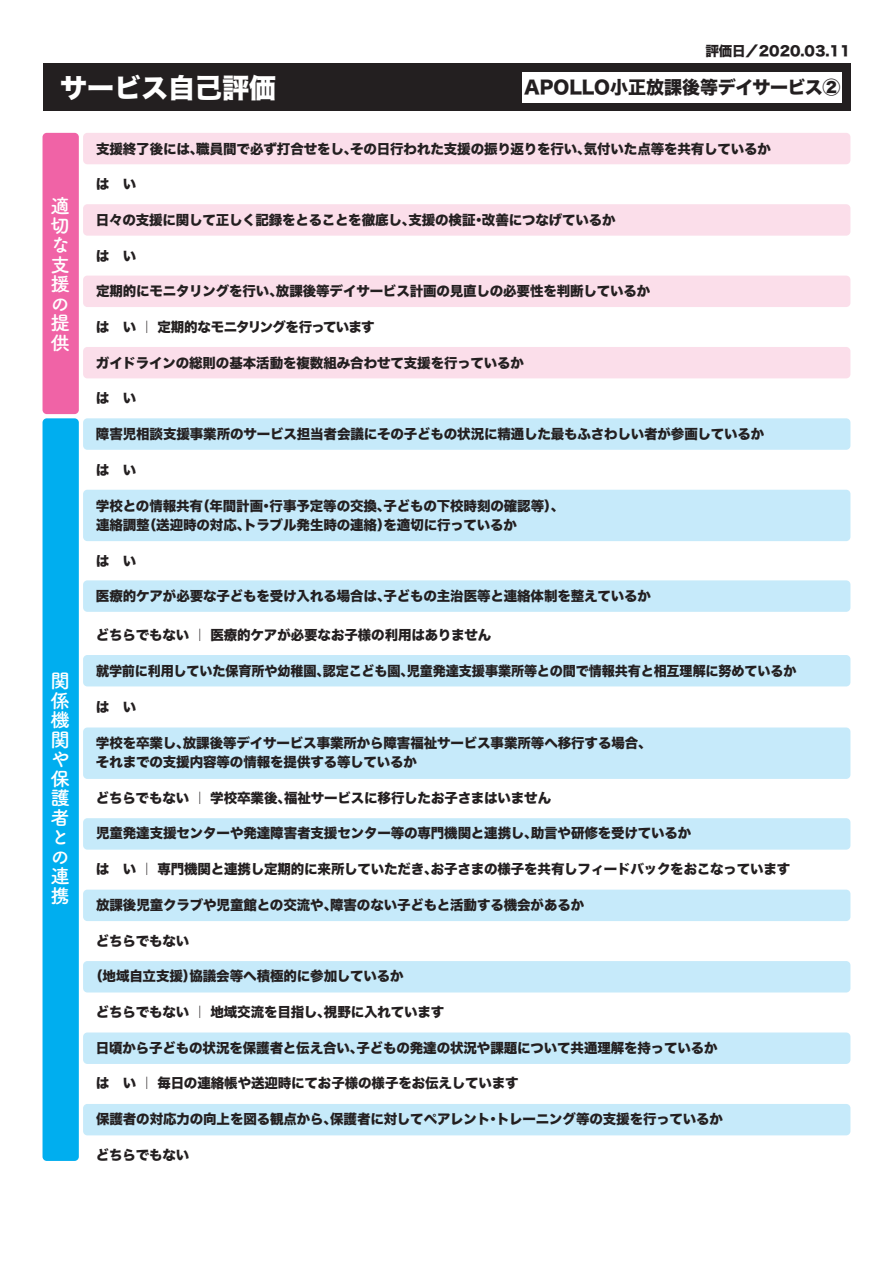
<style>
.page{position:relative;width:893px;height:1263px;background:#fff}
.page>*{position:absolute;margin:0;border:0;box-sizing:border-box;transform-origin:0 0}
.t1{font:27px "Hira Kaku Std N W8";color:#fff}
.t2{font:700 19.5px/19.5px "Tsuku A Rd Gothic";color:#fff;text-align:justify}
.t3{font:18px "Hira Kaku Std N W8";color:#231f20}
.t4{font:13.5px/19.5px "Hira Kaku Std W8";letter-spacing:-.01em;color:#231f20}
.t5{font:13.5px "Hira Kaku Std W8";letter-spacing:-.05em;color:#231f20}
.t6{font:13.5px "Hira Kaku Std N W8";color:#231f20}
</style>
<div class="page">
<div style="left:43px;top:64px;width:807px;height:47px;background:#231f20"></div>
<div style="left:83px;top:133px;width:767px;height:31px;background:#fbdeea;border-radius:4px"></div>
<div style="left:83px;top:204px;width:767px;height:32px;background:#fbdeea;border-radius:4px"></div>
<div style="left:83px;top:276px;width:767px;height:31px;background:#fbdeea;border-radius:4px"></div>
<div style="left:83px;top:347px;width:767px;height:31px;background:#fbdeea;border-radius:4px"></div>
<div style="left:83px;top:418px;width:767px;height:32px;background:#c6eafa;border-radius:4px"></div>
<div style="left:83px;top:490px;width:767px;height:51px;background:#c6eafa;border-radius:4px"></div>
<div style="left:83px;top:580px;width:767px;height:32px;background:#c6eafa;border-radius:4px"></div>
<div style="left:83px;top:655px;width:767px;height:31px;background:#c6eafa;border-radius:4px"></div>
<div style="left:83px;top:818px;width:767px;height:32px;background:#c6eafa;border-radius:4px"></div>
<div style="left:83px;top:890px;width:767px;height:31px;background:#c6eafa;border-radius:4px"></div>
<div style="left:83px;top:961px;width:767px;height:31px;background:#c6eafa;border-radius:4px"></div>
<div style="left:83px;top:1032px;width:767px;height:32px;background:#c6eafa;border-radius:4px"></div>
<div style="left:83px;top:1104px;width:767px;height:31px;background:#c6eafa;border-radius:4px"></div>
<div style="left:83px;top:727px;width:767px;height:52px;background:#c6eafa;border-radius:4px"></div>
<div style="left:43px;top:133px;width:36px;height:281px;background:#f063a6;border-radius:4px"></div>
<div style="left:43px;top:418px;width:36px;height:743px;background:#00aeef;border-radius:4px"></div>
<div style="left:523px;top:72px;width:319px;height:30px;background:#fff"></div>
<h1 class="t1" style="left:60px;top:73px;width:218px">サービス自己評価</h1>
<p class="t6" style="left:705px;top:43px;width:147px">評価日／2020.03.11</p>
<h3 class="t3" style="left:524px;top:77px;width:318px">APOLLO小正放課後等デイサービス②</h3>
<h2 class="t2" style="left:51px;top:195px;width:21px">適切な支援の提供</h2>
<h2 class="t2" style="left:51px;top:670px;width:21px">関係機関や保護者との連携</h2>
<p class="t4" style="left:96px;top:139px;width:676px">支援終了後には、職員間で必ず打合せをし、その日行われた支援の振り返りを行い､気付いた点等を共有しているか</p>
<p class="t4" style="left:96px;top:175px;width:42px">は　い</p>
<p class="t4" style="left:96px;top:210px;width:521px">日々の支援に関して正しく記録をとることを徹底し、支援の検証・改善につなげているか</p>
<p class="t4" style="left:96px;top:246px;width:42px">は　い</p>
<p class="t4" style="left:96px;top:282px;width:556px">定期的にモニタリングを行い、放課後等デイサービス計画の見直しの必要性を判断しているか</p>
<p class="t5" style="left:96px;top:319px;width:280px">は　い ｜ 定期的なモニタリングを行っています</p>
<p class="t4" style="left:96px;top:353px;width:430px">ガイドラインの総則の基本活動を複数組み合わせて支援を行っているか</p>
<p class="t4" style="left:96px;top:389px;width:42px">は　い</p>
<p class="t4" style="left:96px;top:425px;width:670px">障害児相談支援事業所のサービス担当者会議にその子どもの状況に精通した最もふさわしい者が参画しているか</p>
<p class="t4" style="left:96px;top:460px;width:42px">は　い</p>
<p class="t4" style="left:96px;top:496px;width:470px">学校との情報共有（年間計画・行事予定等の交換、子どもの下校時刻の確認等）、連絡調整（送迎時の対応、トラブル発生時の連絡）を適切に行っているか</p>
<p class="t4" style="left:96px;top:551px;width:42px">は　い</p>
<p class="t4" style="left:96px;top:587px;width:557px">医療的ケアが必要な子どもを受け入れる場合は、子どもの主治医等と連絡体制を整えているか</p>
<p class="t4" style="left:96px;top:626px;width:397px">どちらでもない ｜ 医療的ケアが必要なお子様の利用はありません</p>
<p class="t4" style="left:96px;top:662px;width:702px">就学前に利用していた保育所や幼稚園、認定こども園、児童発達支援事業所等との間で情報共有と相互理解に努めているか</p>
<p class="t4" style="left:96px;top:697px;width:42px">は　い</p>
<p class="t4" style="left:96px;top:733px;width:557px">学校を卒業し、放課後等デイサービス事業所から障害福祉サービス事業所等へ移行する場合、それまでの支援内容等の情報を提供する等しているか</p>
<p class="t4" style="left:96px;top:788px;width:457px">どちらでもない ｜ 学校卒業後、福祉サービスに移行したお子さまはいません</p>
<p class="t4" style="left:96px;top:824px;width:597px">児童発達支援センターや発達障害者支援センター等の専門機関と連携し、助言や研修を受けているか</p>
<p class="t4" style="left:96px;top:860px;width:696px">は　い ｜ 専門機関と連携し定期的に来所していただき、お子さまの様子を共有しフィードバックをおこなっています</p>
<p class="t4" style="left:96px;top:895px;width:490px">放課後児童クラブや児童館との交流や、障害のない子どもと活動する機会があるか</p>
<p class="t4" style="left:96px;top:931px;width:95px">どちらでもない</p>
<p class="t4" style="left:89px;top:967px;width:316px">（地域自立支援）協議会等へ積極的に参加しているか</p>
<p class="t4" style="left:96px;top:1002px;width:350px">どちらでもない ｜ 地域交流を目指し、視野に入れています</p>
<p class="t4" style="left:96px;top:1038px;width:623px">日頃から子どもの状況を保護者と伝え合い、子どもの発達の状況や課題について共通理解を持っているか</p>
<p class="t4" style="left:96px;top:1074px;width:424px">は　い ｜ 毎日の連絡帳や送迎時にてお子様の様子をお伝えしています</p>
<p class="t4" style="left:96px;top:1110px;width:629px">保護者の対応力の向上を図る観点から、保護者に対してペアレント･トレーニング等の支援を行っているか</p>
<p class="t4" style="left:96px;top:1145px;width:95px">どちらでもない</p>
</div>
